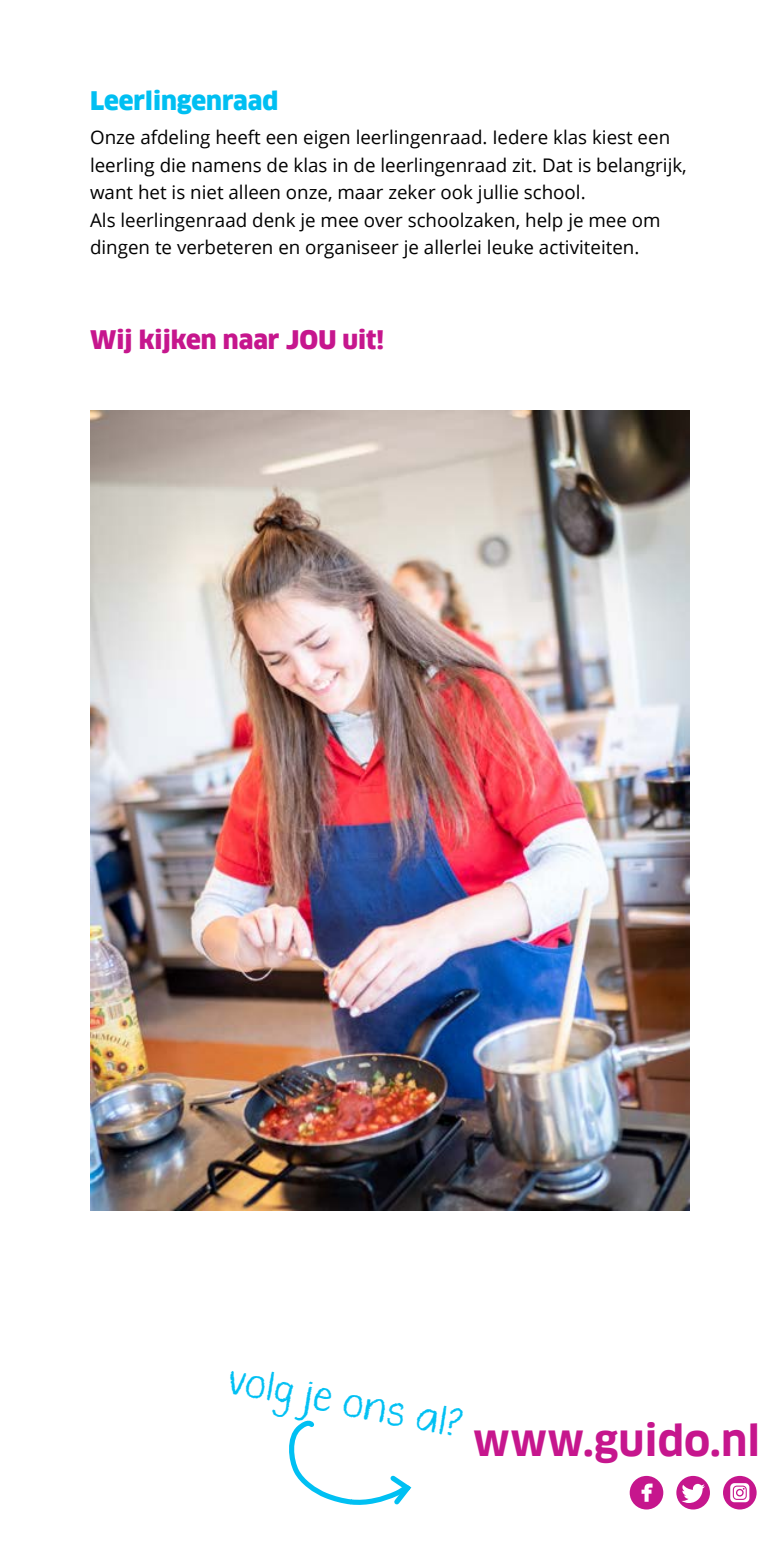
<style>
.page{position:relative;width:780px;height:1560px;background:#fff}
.page>*{position:absolute;margin:0;border:0;box-sizing:border-box;transform-origin:0 0}
.t1{font:700 41.75px "Clan Offc";color:#c6168d}
.t2{font:29.75px "KG Ten Thousand Reasons Alt";color:#00c0f3}
.t3{font:900 25px "Clan Offc";color:#c6168d}
.t4{font:900 25px "Clan Offc";color:#00bff2}
.t5{font:18.75px/27.5px "Open Sans";color:#000}
</style>
<div class="page">
<svg style="left:629px;top:1475px;width:34px;height:34px"></svg>
<svg style="left:676px;top:1475px;width:34px;height:34px"></svg>
<svg style="left:723px;top:1475px;width:33px;height:34px"></svg>
<img style="left:90px;top:410px;width:600px;height:800px">
<svg style="left:289px;top:1420px;width:123px;height:85px"></svg>
<h3 class="t4" style="left:90px;top:86px;width:190px">Leerlingenraad</h3>
<p class="t5" style="left:90px;top:123px;width:598px">Onze afdeling heeft een eigen leerlingenraad. Iedere klas kiest een leerling die namens de klas in de leerlingenraad zit. Dat is belangrijk, want het is niet alleen onze, maar zeker ook jullie school.<br>Als leerlingenraad denk je mee over schoolzaken, help je mee om dingen te verbeteren en organiseer je allerlei leuke activiteiten.</p>
<h3 class="t3" style="left:90px;top:326px;width:295px">Wij kijken naar JOU uit!</h3>
<h2 class="t2" style="left:233px;top:1356px;width:238px;rotate:11deg">volg je ons al?</h2>
<h1 class="t1" style="left:473px;top:1417px;width:289px">www.guido.nl</h1>
</div>
